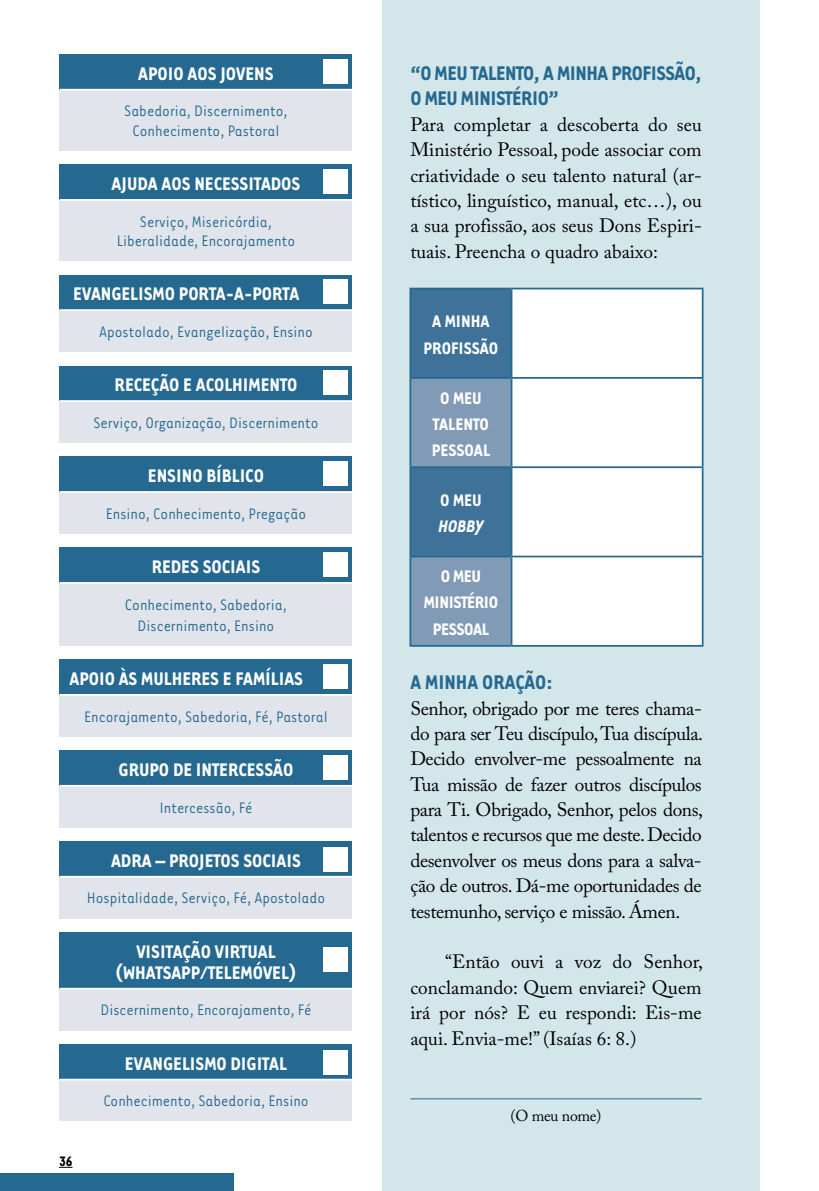
<style>
.page{position:relative;width:819px;height:1191px;background:#fff}
.page>*{position:absolute;margin:0;border:0;box-sizing:border-box;transform-origin:0 0}
.t1{font:700 22.75px/25.4px "Tarzana Nar OT";letter-spacing:-.02em;color:#256990}
.t2{font:700 22.75px "Tarzana Nar OT";color:#256990}
.t3{font:700 21px/21px "Tarzana Nar OT";color:#fff;text-align:center}
.t4{font:19.25px/25.4px "Adobe Caslon Pro";color:#000;text-align:justify}
.t5{font:700 19.25px/26.2px "Tarzana Nar OT";color:#fff;text-align:center}
.t6{font:700 19.25px/26.2px "Tarzana Nar OT";letter-spacing:-.02em;color:#fff;text-align:center}
.t7{font:italic 700 19.25px "Tarzana Nar OT";color:#fff}
.t8{font:17.5px/19.2px "Tarzana Nar OT";color:#256990;text-align:center}
.t9{font:15.75px "Adobe Caslon Pro";letter-spacing:-.02em;color:#000}
.t10{font:700 15.75px "Tarzana Nar OT";color:#000}
</style>
<div class="page">
<div style="left:382px;top:0;width:377px;height:1191px;background:#d3e6ea"></div>
<hr style="left:410px;top:1098px;width:291px;height:1px;background:#256990">
<div style="left:512px;top:289px;width:189px;height:356px;background:#fff"></div>
<svg style="left:411px;top:289px;width:99px;height:356px;background:#5f86a7"></svg>
<hr style="left:409px;top:288px;width:102px;height:1px;background:#256990">
<hr style="left:409px;top:289px;width:2px;height:88px;background:#256990">
<hr style="left:511px;top:288px;width:192px;height:1px;background:#256990">
<hr style="left:510px;top:289px;width:2px;height:88px;background:#256990">
<hr style="left:701px;top:289px;width:2px;height:88px;background:#256990">
<hr style="left:409px;top:377px;width:102px;height:2px;background:#256990">
<hr style="left:409px;top:379px;width:2px;height:87px;background:#256990">
<hr style="left:511px;top:377px;width:192px;height:2px;background:#256990">
<hr style="left:510px;top:379px;width:2px;height:87px;background:#256990">
<hr style="left:701px;top:379px;width:2px;height:87px;background:#256990">
<hr style="left:409px;top:466px;width:102px;height:2px;background:#256990">
<hr style="left:409px;top:468px;width:2px;height:87px;background:#256990">
<hr style="left:511px;top:466px;width:192px;height:2px;background:#256990">
<hr style="left:510px;top:468px;width:2px;height:87px;background:#256990">
<hr style="left:701px;top:468px;width:2px;height:87px;background:#256990">
<hr style="left:409px;top:555px;width:102px;height:2px;background:#256990">
<hr style="left:409px;top:557px;width:2px;height:88px;background:#256990">
<hr style="left:511px;top:555px;width:192px;height:2px;background:#256990">
<hr style="left:510px;top:557px;width:2px;height:88px;background:#256990">
<hr style="left:701px;top:557px;width:2px;height:88px;background:#256990">
<hr style="left:409px;top:645px;width:102px;height:2px;background:#256990">
<hr style="left:511px;top:645px;width:192px;height:2px;background:#256990">
<div style="left:60px;top:548px;width:292px;height:35px;background:#256990"></div>
<div style="left:60px;top:583px;width:292px;height:62px;background:#e1e4eb"></div>
<hr style="left:60px;top:582px;width:292px;height:2px;background:#fff">
<div style="left:60px;top:660px;width:292px;height:35px;background:#256990"></div>
<div style="left:60px;top:695px;width:292px;height:41px;background:#e1e4eb"></div>
<hr style="left:60px;top:694px;width:292px;height:1px;background:#fff">
<div style="left:60px;top:750px;width:292px;height:36px;background:#256990"></div>
<div style="left:60px;top:786px;width:292px;height:41px;background:#e1e4eb"></div>
<hr style="left:60px;top:785px;width:292px;height:1px;background:#fff">
<div style="left:60px;top:841px;width:292px;height:35px;background:#256990"></div>
<div style="left:60px;top:876px;width:292px;height:42px;background:#e1e4eb"></div>
<hr style="left:60px;top:876px;width:292px;height:1px;background:#fff">
<div style="left:60px;top:932px;width:292px;height:56px;background:#256990"></div>
<div style="left:60px;top:988px;width:292px;height:42px;background:#e1e4eb"></div>
<hr style="left:60px;top:987px;width:292px;height:2px;background:#fff">
<div style="left:60px;top:1044px;width:292px;height:35px;background:#256990"></div>
<div style="left:60px;top:1079px;width:292px;height:42px;background:#e1e4eb"></div>
<hr style="left:60px;top:1078px;width:292px;height:2px;background:#fff">
<div style="left:60px;top:457px;width:292px;height:35px;background:#256990"></div>
<div style="left:60px;top:492px;width:292px;height:41px;background:#e1e4eb"></div>
<hr style="left:60px;top:491px;width:292px;height:2px;background:#fff">
<div style="left:60px;top:55px;width:292px;height:35px;background:#256990"></div>
<div style="left:60px;top:90px;width:292px;height:61px;background:#e1e4eb"></div>
<hr style="left:60px;top:89px;width:292px;height:2px;background:#fff">
<div style="left:60px;top:165px;width:292px;height:35px;background:#256990"></div>
<div style="left:60px;top:200px;width:292px;height:61px;background:#e1e4eb"></div>
<hr style="left:60px;top:199px;width:292px;height:2px;background:#fff">
<div style="left:60px;top:275px;width:292px;height:35px;background:#256990"></div>
<div style="left:60px;top:310px;width:292px;height:42px;background:#e1e4eb"></div>
<hr style="left:60px;top:309px;width:292px;height:2px;background:#fff">
<div style="left:60px;top:366px;width:292px;height:35px;background:#256990"></div>
<div style="left:60px;top:401px;width:292px;height:41px;background:#e1e4eb"></div>
<hr style="left:60px;top:400px;width:292px;height:2px;background:#fff">
<div style="left:0;top:1173px;width:233px;height:18px;background:#256990"></div>
<div style="left:322px;top:60px;width:25px;height:24px;background:#fff"></div>
<div style="left:322px;top:169px;width:25px;height:25px;background:#fff"></div>
<div style="left:322px;top:279px;width:25px;height:25px;background:#fff"></div>
<div style="left:322px;top:370px;width:25px;height:25px;background:#fff"></div>
<div style="left:322px;top:461px;width:25px;height:24px;background:#fff"></div>
<div style="left:322px;top:551px;width:25px;height:25px;background:#fff"></div>
<div style="left:322px;top:664px;width:25px;height:25px;background:#fff"></div>
<div style="left:322px;top:754px;width:25px;height:25px;background:#fff"></div>
<div style="left:322px;top:846px;width:25px;height:25px;background:#fff"></div>
<div style="left:322px;top:947px;width:25px;height:25px;background:#fff"></div>
<div style="left:322px;top:1049px;width:25px;height:25px;background:#fff"></div>
<svg style="left:59px;top:1167px;width:13px;height:1px"></svg>
<p class="t3" style="left:138px;top:62px;width:137px">APOIO AOS JOVENS</p>
<p class="t8" style="left:124px;top:101px;width:165px">Sabedoria, Discernimento,<br>Conhecimento, Pastoral</p>
<p class="t3" style="left:112px;top:172px;width:190px">AJUDA AOS NECESSITADOS</p>
<p class="t8" style="left:117px;top:211px;width:180px">Serviço, Misericórdia,<br>Liberalidade, Encorajamento</p>
<p class="t3" style="left:73px;top:282px;width:228px">EVANGELISMO PORTA-A-PORTA</p>
<p class="t8" style="left:99px;top:321px;width:215px">Apostolado, Evangelização, Ensino</p>
<p class="t3" style="left:115px;top:373px;width:184px">RECEÇÃO E ACOLHIMENTO</p>
<p class="t8" style="left:93px;top:412px;width:226px">Serviço, Organização, Discernimento</p>
<p class="t3" style="left:148px;top:464px;width:117px">ENSINO BÍBLICO</p>
<p class="t8" style="left:106px;top:503px;width:202px">Ensino, Conhecimento, Pregação</p>
<p class="t3" style="left:152px;top:555px;width:110px">REDES SOCIAIS</p>
<p class="t8" style="left:125px;top:593px;width:163px;line-height:21px">Conhecimento, Sabedoria,<br>Discernimento, Ensino</p>
<p class="t3" style="left:69px;top:667px;width:235px">APOIO ÀS MULHERES E FAMÍLIAS</p>
<p class="t8" style="left:84px;top:706px;width:245px">Encorajamento, Sabedoria, Fé, Pastoral</p>
<p class="t3" style="left:119px;top:758px;width:176px">GRUPO DE INTERCESSÃO</p>
<p class="t8" style="left:159px;top:797px;width:95px">Intercessão, Fé</p>
<p class="t3" style="left:111px;top:849px;width:191px">ADRA – PROJETOS SOCIAIS</p>
<p class="t8" style="left:87px;top:887px;width:240px">Hospitalidade, Serviço, Fé, Apostolado</p>
<p class="t3" style="left:116px;top:940px;width:182px">VISITAÇÃO VIRTUAL (WHATSAPP/TELEMÓVEL)</p>
<p class="t8" style="left:100px;top:999px;width:212px">Discernimento, Encorajamento, Fé</p>
<p class="t3" style="left:125px;top:1051px;width:163px">EVANGELISMO DIGITAL</p>
<p class="t8" style="left:103px;top:1090px;width:207px">Conhecimento, Sabedoria, Ensino</p>
<p class="t10" style="left:59px;top:1151px;width:15px">36</p>
<p class="t1" style="left:410px;top:59px;width:293px">“O MEU TALENTO, A MINHA PROFISSÃO,<br>O MEU MINISTÉRIO”</p>
<p class="t4" style="left:410px;top:111px;width:293px">Para completar a descoberta do seu Ministério Pessoal, pode associar com criatividade o seu talento natural (ar&shy;tístico, linguístico, manual, etc…), ou a sua profissão, aos seus Dons Espiri&shy;tuais. Preencha o quadro abaixo:</p>
<p class="t5" style="left:423px;top:307px;width:76px">A MINHA<br>PROFISSÃO</p>
<p class="t5" style="left:431px;top:384px;width:60px">O MEU<br>TALENTO<br>PESSOAL</p>
<p class="t5" style="left:440px;top:486px;width:43px">O MEU</p>
<p class="t7" style="left:438px;top:514px;width:47px">HOBBY</p>
<p class="t6" style="left:424px;top:562px;width:76px">O MEU<br>MINISTÉRIO<br>PESSOAL</p>
<p class="t2" style="left:410px;top:668px;width:144px">A MINHA ORAÇÃO:</p>
<p class="t4" style="left:410px;top:695px;width:294px">Senhor, obrigado por me teres chama&shy;do para ser Teu discípulo, Tua discípula.<br>Decido envolver-me pessoalmente na Tua missão de fazer outros discípulos para Ti. Obrigado, Senhor, pelos dons, talentos e recursos que me deste. Decido desenvolver os meus dons para a salva&shy;ção de outros. Dá-me oportunidades de testemunho, serviço e missão. Ámen.</p>
<p class="t4" style="left:410px;top:949px;width:294px;text-indent:35px">“Então ouvi a voz do Senhor, conclamando: Quem enviarei? Quem irá por nós? E eu respondi: Eis-me aqui. Envia-me!” (Isaías 6: 8.)</p>
<p class="t9" style="left:510px;top:1106px;width:92px">(O meu nome)</p>
</div>
